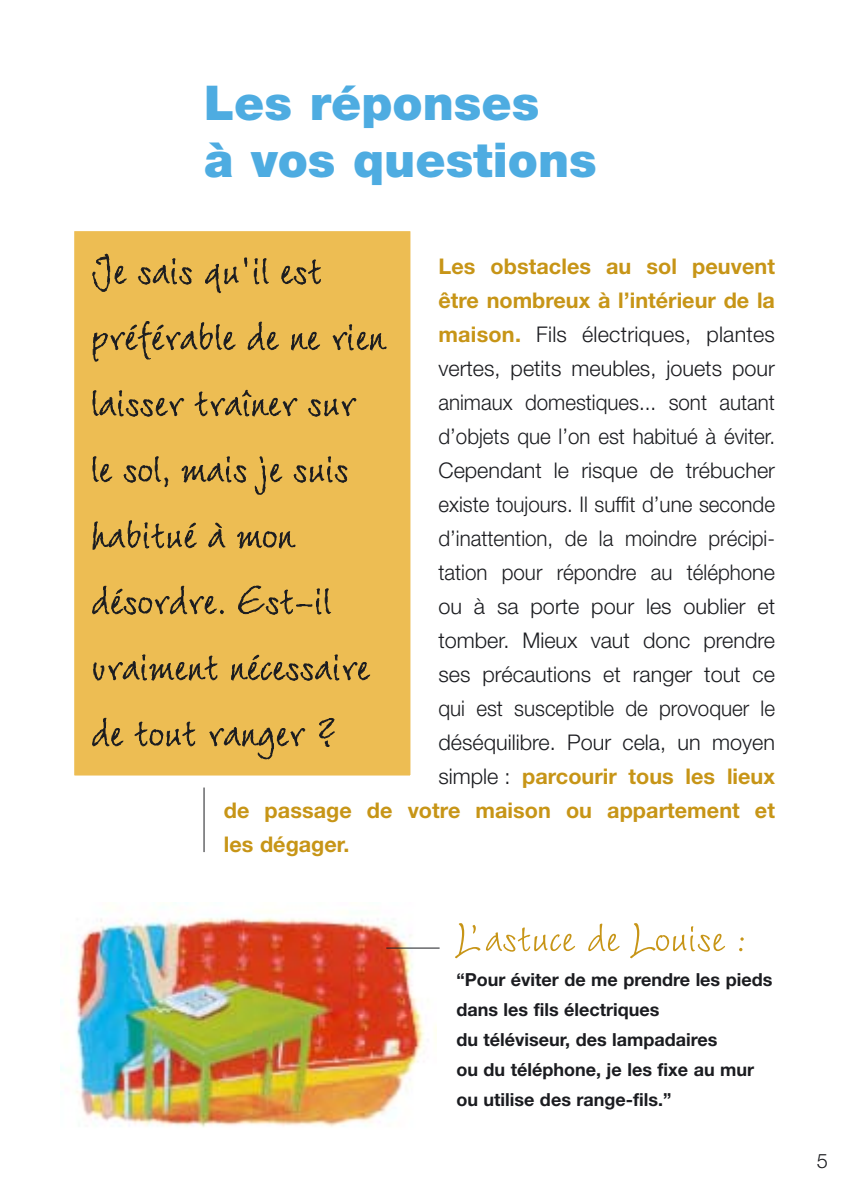
<style>
.page{position:relative;width:851px;height:1191px;background:#fff}
.page>*{position:absolute;margin:0;border:0;box-sizing:border-box;transform-origin:0 0}
.t1{font:60px/66px "Wiesbaden Swing";color:#1b1c20}
.t2{font:60px "Wiesbaden Swing";color:#c79517}
.t3{font:900 48px/57.6px "Helvetica Neue";color:#4eace1}
.t4{font:300 21.6px "Helvetica Neue";color:#1b1c20}
.t5{font:300 21.6px "Helvetica Neue";color:#1b1c20;scale:.95 1}
.t6{font:700 21.6px "Helvetica Neue";letter-spacing:.005em;color:#c79517}
.t7{font:300 20px "Helvetica Neue";color:#1b1c20}
.t8{font:700 18px/30px "Helvetica Neue";color:#1b1c20}
.s1{font-weight:700;color:#c79517}
.s2{font-weight:300;color:#1b1c20}
</style>
<div class="page">
<img style="left:60px;top:918px;width:376px;height:209px">
<hr style="left:386px;top:947px;width:53px;height:1px;background:#1b1c20">
<hr style="left:203px;top:523px;width:1px;height:329px;background:#1b1c20">
<div style="left:68px;top:225px;width:348px;height:556px;background:#edbd53"></div>
<div style="left:62px;top:219px;width:360px;height:568px;border:12px solid #fff"></div>
<h2 class="t3" style="left:204px;top:78px;width:394px">Les réponses<br>à vos questions</h2>
<h1 class="t1" style="left:91px;top:229px;width:296px">Je sais qu'il est préférable de ne rien laisser traîner sur le sol, mais je suis habitué à mon désordre. Est-il vraiment nécessaire de tout ranger ?</h1>
<p class="t6" style="left:438px;top:258px;width:338px">Les obstacles au sol peuvent</p>
<p class="t6" style="left:438px;top:292px;width:338px">être nombreux à l’intérieur de la</p>
<p class="t4" style="left:438px;top:326px;width:338px"><span class="s1">maison.</span> Fils électriques, plantes</p>
<p class="t4" style="left:438px;top:360px;width:338px">vertes, petits meubles, jouets pour</p>
<p class="t5" style="left:438px;top:394px;width:356px">animaux domestiques... sont autant</p>
<p class="t5" style="left:438px;top:428px;width:356px">d’objets que l’on est habitué à éviter.</p>
<p class="t4" style="left:438px;top:462px;width:338px">Cependant le risque de trébucher</p>
<p class="t5" style="left:438px;top:496px;width:356px">existe toujours. Il suffit d’une seconde</p>
<p class="t5" style="left:438px;top:530px;width:355px">d’inattention, de la moindre précipi-</p>
<p class="t5" style="left:438px;top:564px;width:356px">tation pour répondre au téléphone</p>
<p class="t4" style="left:438px;top:598px;width:338px">ou à sa porte pour les oublier et</p>
<p class="t4" style="left:438px;top:632px;width:338px">tomber. Mieux vaut donc prendre</p>
<p class="t4" style="left:438px;top:666px;width:338px">ses précautions et ranger tout ce</p>
<p class="t5" style="left:438px;top:700px;width:356px">qui est susceptible de provoquer le</p>
<p class="t4" style="left:438px;top:734px;width:338px">déséquilibre. Pour cela, un moyen</p>
<p class="t6" style="left:438px;top:768px;width:338px"><span class="s2">simple :</span> parcourir tous les lieux</p>
<p class="t6" style="left:224px;top:802px;width:552px">de passage de votre maison ou appartement et</p>
<p class="t6" style="left:224px;top:836px;width:127px">les dégager.</p>
<h1 class="t2" style="left:456px;top:895px;width:294px">L’astuce de Louise :</h1>
<p class="t8" style="left:456px;top:966px;width:317px">“Pour éviter de me prendre les pieds dans les fils électriques<br>du téléviseur, des lampadaires<br>ou du téléphone, je les fixe au mur ou utilise des range-fils.”</p>
<p class="t7" style="left:816px;top:1153px;width:13px">5</p>
</div>
